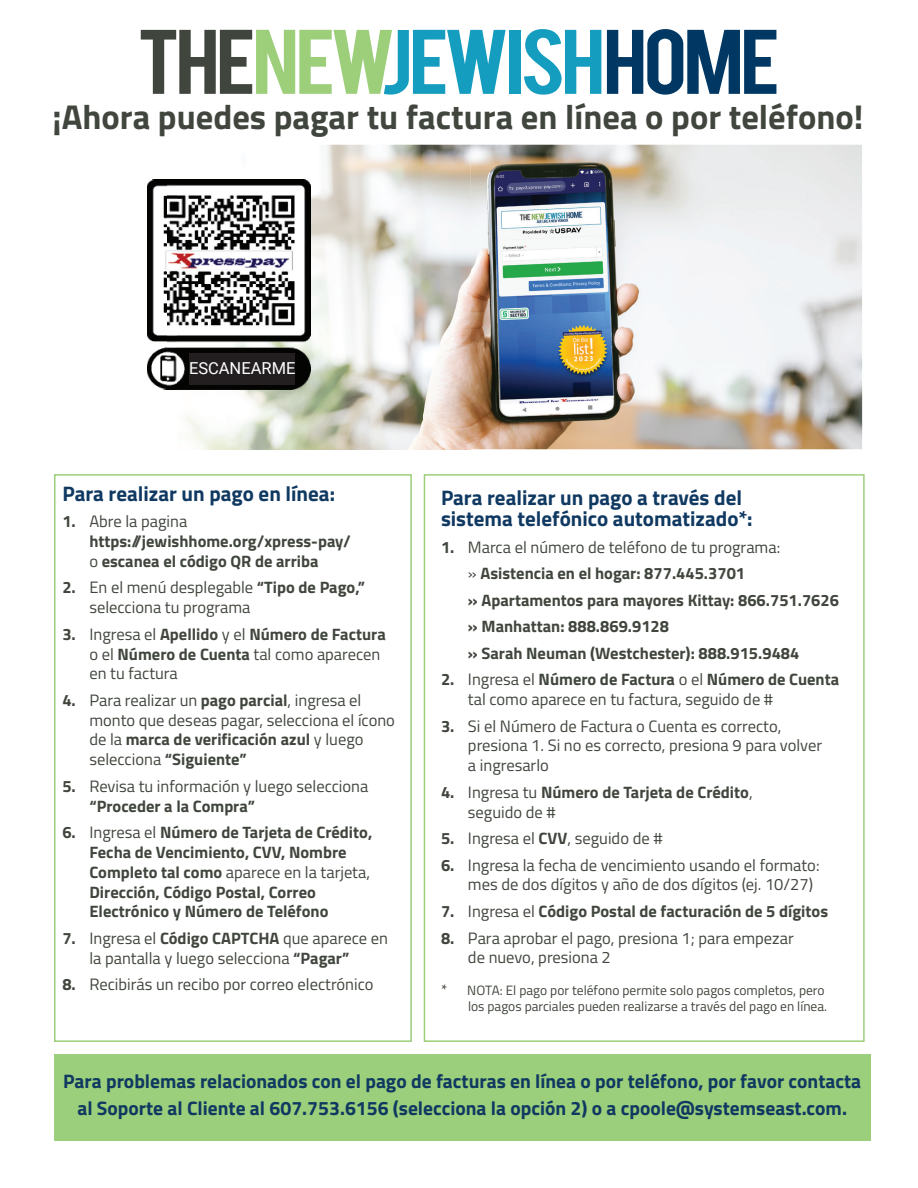
<style>
.page{position:relative;width:918px;height:1188px;background:#fff}
.page>*{position:absolute;margin:0;border:0;box-sizing:border-box;transform-origin:0 0}
.t1{font:700 34.5px "Titillium";color:#40463d}
.t2{font:700 21px/21px "Titillium";color:#103962}
.t3{font:700 19.5px/27px "Titillium";color:#103962;text-align:center}
.t4{font:16.5px/19.8px "Titillium";color:#40463d}
.t5{font:700 16.5px/19.8px "Titillium";color:#40463d}
.t6{font:16.5px "Roboto";color:#fff}
.t7{font:13.5px/16.5px "Titillium";color:#40463d;text-align:right}
.s1{font-weight:400}
.s2{font-weight:700}
.s3{font-size:15px}
</style>
<div class="page">
<img style="left:471px;top:145px;width:391px;height:304px">
<img style="left:177px;top:145px;width:294px;height:50px">
<img style="left:310px;top:195px;width:112px;height:102px">
<img style="left:422px;top:195px;width:49px;height:254px">
<img style="left:275px;top:297px;width:147px;height:152px">
<img style="left:177px;top:389px;width:98px;height:60px">
<div style="left:54px;top:1054px;width:816px;height:86px;background:#9ccf7b"></div>
<img style="left:148px;top:180px;width:162px;height:209px">
<div style="left:54px;top:474px;width:358px;height:568px;border:2px solid #9ccf7b"></div>
<div style="left:424px;top:474px;width:441px;height:568px;border:2px solid #9ccf7b"></div>
<svg style="left:141px;top:30px;width:365px;height:65px"></svg>
<div style="left:509px;top:30px;width:12px;height:64px;background:#149dbf"></div>
<svg style="left:524px;top:29px;width:77px;height:66px"></svg>
<svg style="left:607px;top:29px;width:169px;height:66px"></svg>
<div style="left:189px;top:353px;width:106px;height:31px;background:#231f20"></div>
<h1 class="t1" style="left:53px;top:91px;width:812px">¡Ahora puedes pagar tu factura en línea o por teléfono!</h1>
<p class="t6" style="left:189px;top:357px;width:108px">ESCANEARME</p>
<p class="t2" style="left:62px;top:482px;width:274px">Para realizar un pago en línea:</p>
<p class="t5" style="left:89px;top:511px;width:263px;text-indent:-27px">1. <span class="s1">Abre la pagina </span>https://jewishhome.org/xpress-pay/ <span class="s1">o</span> escanea el código QR de arriba</p>
<p class="t4" style="left:89px;top:577px;width:277px;text-indent:-27px"><span class="s2">2.</span> En el menú desplegable <span class="s2">“Tipo de Pago,” </span>selecciona tu programa</p>
<p class="t4" style="left:89px;top:623px;width:298px;text-indent:-27px"><span class="s2">3.</span> Ingresa el <span class="s2">Apellido</span> y el <span class="s2">Número de Factura </span>o el <span class="s2">Número de Cuenta</span> tal como aparecen en tu factura</p>
<p class="t4" style="left:89px;top:689px;width:307px;text-indent:-27px"><span class="s2">4.</span> Para realizar un <span class="s2">pago parcial</span>, ingresa el monto que deseas pagar, selecciona el ícono de la <span class="s2">marca de verificación azul</span> y luego selecciona <span class="s2">“Siguiente”</span></p>
<p class="t4" style="left:89px;top:775px;width:281px;text-indent:-27px"><span class="s2">5.</span> Revisa tu información y luego selecciona <span class="s2">“Proceder a la Compra”</span></p>
<p class="t5" style="left:89px;top:822px;width:284px;text-indent:-27px">6. <span class="s1">Ingresa el</span> Número de Tarjeta de Crédito, Fecha de Vencimiento, CVV, Nombre Completo tal como <span class="s1">aparece en la tarjeta, </span>Dirección, Código Postal, Correo Electrónico y Número de Teléfono</p>
<p class="t4" style="left:89px;top:927px;width:300px;text-indent:-27px"><span class="s2">7.</span> Ingresa el <span class="s2">Código CAPTCHA</span> que aparece en la pantalla y luego selecciona <span class="s2">“Pagar”</span></p>
<p class="t4" style="left:62px;top:974px;width:313px"><span class="s2">8.</span> Recibirás un recibo por correo electrónico</p>
<p class="t2" style="left:441px;top:486px;width:313px">Para realizar un pago a través del sistema telefónico automatizado*:</p>
<p class="t5" style="left:468px;top:533px;width:373px;line-height:26.5px;text-indent:-27px">1. <span class="s1">Marca el número de teléfono de tu programa:<br>»</span> Asistencia en el hogar: 877.445.3701<br>» Apartamentos para mayores Kittay: 866.751.7626 » Manhattan: 888.869.9128<br>» Sarah Neuman (Westchester): 888.915.9484</p>
<p class="t4" style="left:468px;top:669px;width:373px;text-indent:-27px"><span class="s2">2.</span> Ingresa el <span class="s2">Número de Factura</span> o el <span class="s2">Número de Cuenta </span>tal como aparece en tu factura, seguido de #</p>
<p class="t4" style="left:468px;top:715px;width:356px;text-indent:-27px"><span class="s2">3.</span> Si el Número de Factura o Cuenta es correcto, presiona 1. Si no es correcto, presiona 9 para volver a ingresarlo</p>
<p class="t5" style="left:468px;top:781px;width:286px;text-indent:-27px">4. <span class="s1">Ingresa tu</span> Número de Tarjeta de Crédito<span class="s1">, seguido de #</span></p>
<p class="t4" style="left:441px;top:828px;width:223px"><span class="s2">5.</span> Ingresa el <span class="s2">CVV</span>, seguido de #</p>
<p class="t4" style="left:468px;top:854px;width:353px;text-indent:-27px"><span class="s2">6.</span> Ingresa la fecha de vencimiento usando el formato: mes de dos dígitos y año de dos dígitos (ej. 10/27)</p>
<p class="t5" style="left:441px;top:901px;width:389px">7. <span class="s1">Ingresa el</span> Código Postal de facturación de 5 dígitos</p>
<p class="t4" style="left:468px;top:927px;width:327px;text-indent:-27px"><span class="s2">8.</span> Para aprobar el pago, presiona 1; para empezar de nuevo, presiona 2</p>
<p class="t7" style="left:441px;top:981px;width:388px"><span class="s3">*</span> NOTA: El pago por teléfono permite solo pagos completos, pero los pagos parciales pueden realizarse a través del pago en línea.</p>
<p class="t3" style="left:63px;top:1067px;width:799px">Para problemas relacionados con el pago de facturas en línea o por teléfono, por favor contacta al Soporte al Cliente al 607.753.6156 (selecciona la opción 2) o a cpoole@systemseast.com.</p>
</div>
